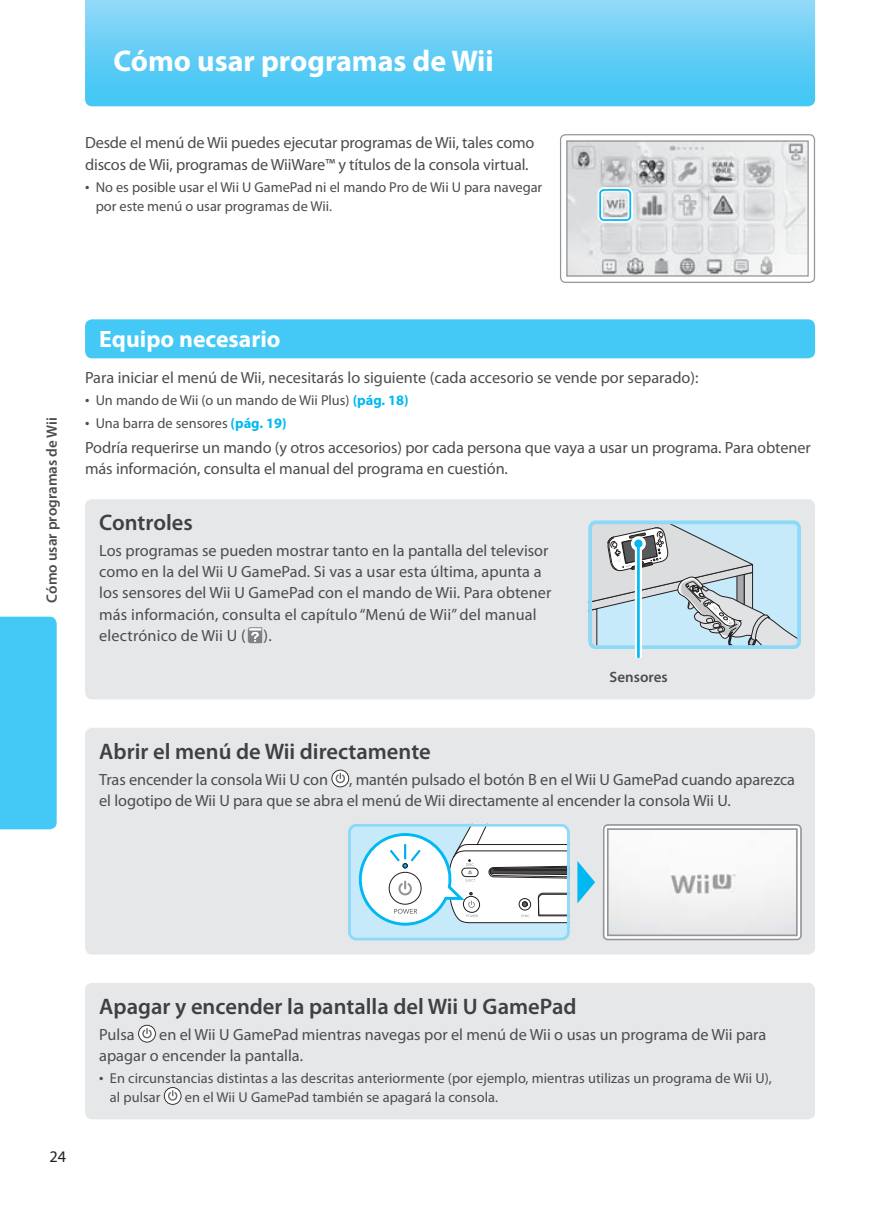
<style>
.page{position:relative;width:886px;height:1205px;background:#fff}
.page>*{position:absolute;margin:0;border:0;box-sizing:border-box;transform-origin:0 0}
.t1{font:700 30px "Myriad Pro";color:#fff}
.t2{font:700 23.75px "Myriad Pro";color:#fff}
.t3{font:600 22.5px "Myriad Pro";color:#404041}
.t4{font:16.25px/21.2px "Myriad Pro";letter-spacing:-.005em;color:#4c4c4e}
.t5{font:16.25px "Myriad Pro";color:#231f20}
.t6{font:600 15px "Myriad Pro";color:#4c4c4e}
.t7{font:14.5px/18.8px "Myriad Pro";letter-spacing:.005em;color:#4c4c4e}
.s1{font-weight:900}
.s2{font-weight:700;color:#00b9f2}
</style>
<div class="page">
<div style="left:0;top:617px;width:57px;height:212px;background:#44c8f5"></div>
<div style="left:85px;top:499px;width:730px;height:200px;background:#e6e7e8;border-radius:7px"></div>
<svg style="left:248px;top:627px;width:14px;height:16px"></svg>
<svg style="left:588px;top:520px;width:213px;height:129px"></svg>
<div style="left:635px;top:543px;width:7px;height:115px;background:#fff"></div>
<svg style="left:631px;top:536px;width:15px;height:15px"></svg>
<hr style="left:637px;top:543px;width:3px;height:115px;background:#00b9f2">
<div style="left:634px;top:539px;width:8px;height:9px;background:#00b9f2;border-radius:50%"></div>
<div style="left:85px;top:728px;width:730px;height:226px;background:#e6e7e8;border-radius:7px"></div>
<svg style="left:331px;top:769px;width:18px;height:18px"></svg>
<svg style="left:603px;top:824px;width:199px;height:116px"></svg>
<svg style="left:577px;top:861px;width:18px;height:42px"></svg>
<svg style="left:348px;top:824px;width:222px;height:116px;background:#d1e5ee"></svg>
<div style="left:85px;top:983px;width:730px;height:136px;background:#e6e7e8;border-radius:7px"></div>
<svg style="left:138px;top:1025px;width:18px;height:17px"></svg>
<svg style="left:164px;top:1087px;width:18px;height:18px"></svg>
<div style="left:560px;top:134px;width:255px;height:149px;border:1px solid #939598;border-radius:5px"></div>
<img style="left:568px;top:142px;width:239px;height:133px">
<div style="left:566px;top:140px;width:243px;height:137px;border:1px solid #939598"></div>
<div style="left:597px;top:187px;width:36px;height:36px;border:5px solid #fff;border-radius:4px"></div>
<div style="left:599px;top:189px;width:32px;height:32px;border:2px solid #00b9f2;border-radius:4px"></div>
<div style="left:85px;top:319px;width:730px;height:39px;background:#44c8f5;border-radius:7px"></div>
<svg style="left:85px;top:0;width:730px;height:106px;background:#66cef6"></svg>
<h1 class="t1" style="left:113px;top:50px;width:382px">Cómo usar programas de Wii</h1>
<p class="t4" style="left:85px;top:134px;width:451px">Desde el menú de Wii puedes ejecutar programas de Wii, tales como discos de Wii, programas de WiiWare™ y títulos de la consola virtual.</p>
<p class="t7" style="left:96px;top:179px;width:448px;text-indent:-11px"><span class="s1">·</span> No es posible usar el Wii U GamePad ni el mando Pro de Wii U para navegar por este menú o usar programas de Wii.</p>
<p class="t6" style="left:46px;top:602px;width:187px;rotate:-90deg">Cómo usar programas de Wii</p>
<h2 class="t2" style="left:99px;top:330px;width:183px">Equipo necesario</h2>
<p class="t4" style="left:85px;top:369px;width:615px">Para iniciar el menú de Wii, necesitarás lo siguiente (cada accesorio se vende por separado):</p>
<p class="t7" style="left:85px;top:391px;width:325px;line-height:22.2px"><span class="s1">·</span> Un mando de Wii (o un mando de Wii Plus) <span class="s2">(pág. 18) </span><span class="s1">·</span> Una barra de sensores <span class="s2">(pág. 19)</span></p>
<p class="t4" style="left:85px;top:438px;width:727px">Podría requerirse un mando (y otros accesorios) por cada persona que vaya a usar un programa. Para obtener más información, consulta el manual del programa en cuestión.</p>
<h3 class="t3" style="left:99px;top:514px;width:95px">Controles</h3>
<p class="t4" style="left:99px;top:541px;width:454px">Los programas se pueden mostrar tanto en la pantalla del televisor como en la del Wii U GamePad. Si vas a usar esta última, apunta a los sensores del Wii U GamePad con el mando de Wii. Para obtener más información, consulta el capítulo “Menú de Wii” del manual electrónico de Wii U ( ).</p>
<p class="t6" style="left:609px;top:671px;width:60px">Sensores</p>
<h3 class="t3" style="left:99px;top:743px;width:333px">Abrir el menú de Wii directamente</h3>
<p class="t4" style="left:99px;top:770px;width:230px">Tras encender la consola Wii U con</p>
<p class="t4" style="left:99px;top:770px;width:697px;text-indent:250px">, mantén pulsado el botón B en el Wii U GamePad cuando aparezca el logotipo de Wii U para que se abra el menú de Wii directamente al encender la consola Wii U.</p>
<p class="t5" style="left:50px;top:1150px;width:18px">24</p>
<h3 class="t3" style="left:99px;top:998px;width:479px">Apagar y encender la pantalla del Wii U GamePad</h3>
<p class="t4" style="left:99px;top:1025px;width:37px">Pulsa</p>
<p class="t4" style="left:99px;top:1025px;width:669px;text-indent:60px">en el Wii U GamePad mientras navegas por el menú de Wii o usas un programa de Wii para apagar o encender la pantalla.</p>
<p class="t7" style="left:110px;top:1070px;width:663px;text-indent:-11px"><span class="s1">·</span> En circunstancias distintas a las descritas anteriormente (por ejemplo, mientras utilizas un programa de Wii U), al pulsar</p>
<p class="t7" style="left:185px;top:1089px;width:315px">en el Wii U GamePad también se apagará la consola.</p>
</div>
